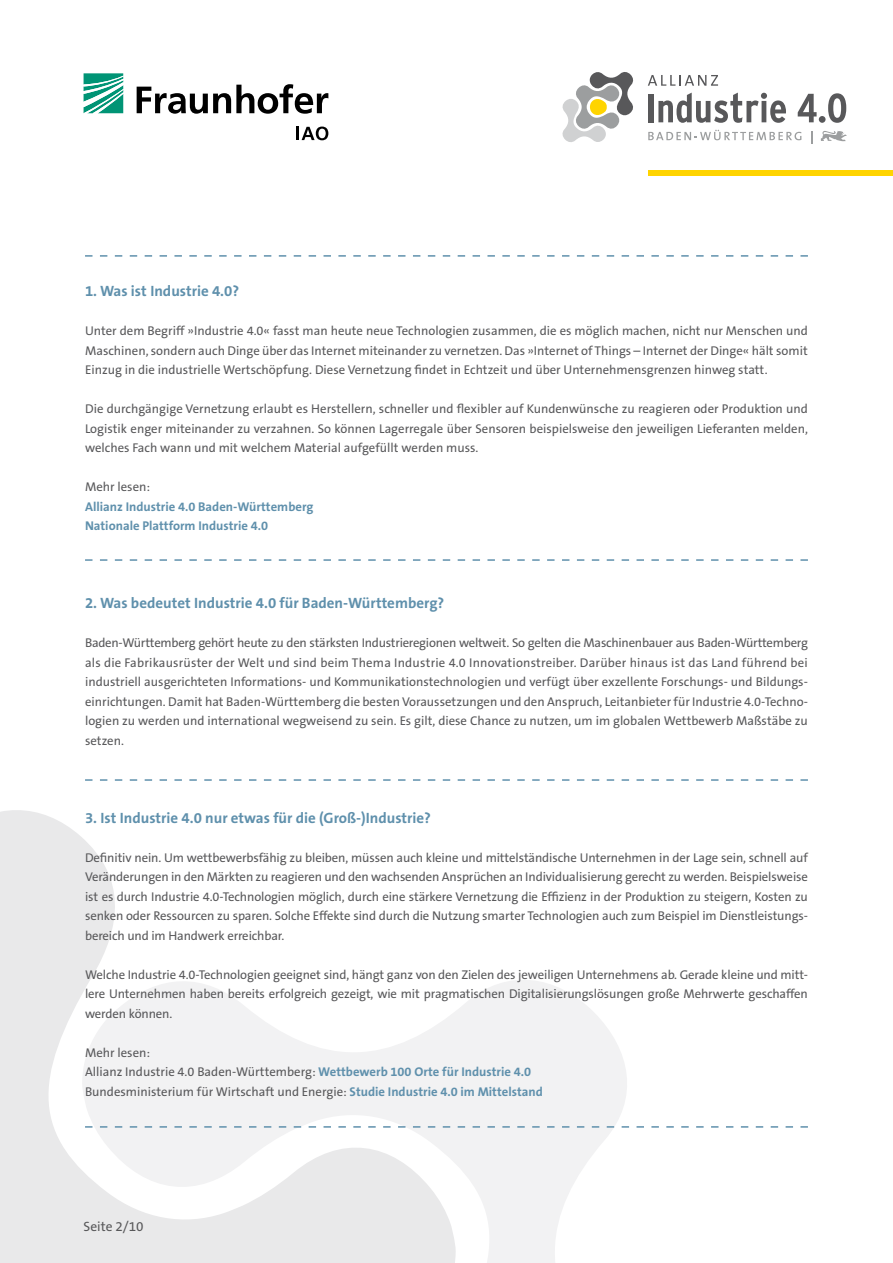
<style>
.page{position:relative;width:893px;height:1263px;background:#fff}
.page>*{position:absolute;margin:0;border:0;box-sizing:border-box;transform-origin:0 0}
.t1{font:700 15px "The Sans B7";color:#5f90ac}
.t2{font:13.5px "The Sans B5 Plain";color:#58585a}
.t3{font:12.75px/19.5px "The Sans B5 Plain";color:#58585a;text-align:justify}
.t4{font:700 12.75px/19.5px "The Sans B7";color:#5f90ac}
.s1{font-family:"The Sans B7";font-weight:700;color:#5f90ac}
</style>
<div class="page">
<svg style="left:0;top:810px;width:115px;height:453px;fill:#e9e9ea"></svg>
<svg style="left:82px;top:967px;width:545px;height:296px;fill:#f2f2f3"></svg>
<svg style="left:84px;top:73px;width:39px;height:40px"></svg>
<svg style="left:137px;top:84px;width:191px;height:30px"></svg>
<svg style="left:297px;top:127px;width:31px;height:13px"></svg>
<div style="left:648px;top:170px;width:245px;height:5px;background:#ffd400"></div>
<div style="left:648px;top:94px;width:5px;height:28px;background:#58585a"></div>
<svg style="left:658px;top:93px;width:128px;height:30px"></svg>
<svg style="left:798px;top:94px;width:19px;height:28px"></svg>
<div style="left:819px;top:116px;width:7px;height:7px;background:#58585a;border-radius:50%"></div>
<svg style="left:828px;top:93px;width:18px;height:30px"></svg>
<svg style="left:648px;top:75px;width:70px;height:11px"></svg>
<svg style="left:821px;top:131px;width:26px;height:10px"></svg>
<svg style="left:648px;top:130px;width:153px;height:10px"></svg>
<svg style="left:811px;top:131px;width:1px;height:12px"></svg>
<svg style="left:562px;top:72px;width:72px;height:70px"></svg>
<svg style="left:85px;top:255px;width:723px;height:2px"></svg>
<svg style="left:85px;top:559px;width:723px;height:2px"></svg>
<svg style="left:85px;top:779px;width:723px;height:2px"></svg>
<svg style="left:85px;top:1126px;width:723px;height:2px"></svg>
<p class="t1" style="left:85px;top:283px;width:156px">1. Was ist Industrie 4.0?</p>
<p class="t3" style="left:85px;top:322px;width:724px">Unter dem Begriff »Industrie 4.0« fasst man heute neue Technologien zusammen, die es möglich machen, nicht nur Menschen und Maschinen, sondern auch Dinge über das Internet miteinander zu vernetzen. Das »Internet of Things – Internet der Dinge« hält somit Einzug in die industrielle Wertschöpfung. Diese Vernetzung findet in Echtzeit und über Unternehmensgrenzen hinweg statt.</p>
<p class="t3" style="left:85px;top:400px;width:724px">Die durchgängige Vernetzung erlaubt es Herstellern, schneller und flexibler auf Kundenwünsche zu reagieren oder Produktion und Logistik enger miteinander zu verzahnen. So können Lagerregale über Sensoren beispielsweise den jeweiligen Lieferanten melden, welches Fach wann und mit welchem Material aufgefüllt werden muss.</p>
<p class="t3" style="left:85px;top:478px;width:67px">Mehr lesen:</p>
<p class="t4" style="left:85px;top:497px;width:230px">Allianz Industrie 4.0 Baden-Württemberg<br>Nationale Plattform Industrie 4.0</p>
<p class="t1" style="left:85px;top:595px;width:361px">2. Was bedeutet Industrie 4.0 für Baden-Württemberg?</p>
<p class="t3" style="left:85px;top:634px;width:724px">Baden-Württemberg gehört heute zu den stärksten Industrieregionen weltweit. So gelten die Maschinenbauer aus Baden-Württemberg als die Fabrikausrüster der Welt und sind beim Thema Industrie 4.0 Innovationstreiber. Darüber hinaus ist das Land führend bei industriell ausgerichteten Informations- und Kommunikationstechnologien und verfügt über exzellente Forschungs- und Bildungs&shy;einrichtungen. Damit hat Baden-Württemberg die besten Voraussetzungen und den Anspruch, Leitanbieter für Industrie 4.0-Techno&shy;logien zu werden und international wegweisend zu sein. Es gilt, diese Chance zu nutzen, um im globalen Wettbewerb Maßstäbe zu setzen.</p>
<p class="t1" style="left:85px;top:810px;width:347px">3. Ist Industrie 4.0 nur etwas für die (Groß-)Industrie?</p>
<p class="t3" style="left:85px;top:848px;width:724px">Definitiv nein. Um wettbewerbsfähig zu bleiben, müssen auch kleine und mittelständische Unternehmen in der Lage sein, schnell auf Veränderungen in den Märkten zu reagieren und den wachsenden Ansprüchen an Individualisierung gerecht zu werden. Beispielsweise ist es durch Industrie 4.0-Technologien möglich, durch eine stärkere Vernetzung die Effizienz in der Produktion zu steigern, Kosten zu senken oder Ressourcen zu sparen. Solche Effekte sind durch die Nutzung smarter Technologien auch zum Beispiel im Dienstleistungs&shy;bereich und im Handwerk erreichbar.</p>
<p class="t3" style="left:85px;top:965px;width:724px">Welche Industrie 4.0-Technologien geeignet sind, hängt ganz von den Zielen des jeweiligen Unternehmens ab. Gerade kleine und mitt&shy;lere Unternehmen haben bereits erfolgreich gezeigt, wie mit pragmatischen Digitalisierungslösungen große Mehrwerte geschaffen werden können.</p>
<p class="t3" style="left:85px;top:1043px;width:459px;text-align:left">Mehr lesen:<br>Allianz Industrie 4.0 Baden-Württemberg: <span class="s1">Wettbewerb 100 Orte für Industrie 4.0<br></span>Bundesministerium für Wirtschaft und Energie: <span class="s1">Studie Industrie 4.0 im Mittelstand</span></p>
<p class="t2" style="left:84px;top:1219px;width:62px">Seite 2/10</p>
</div>
